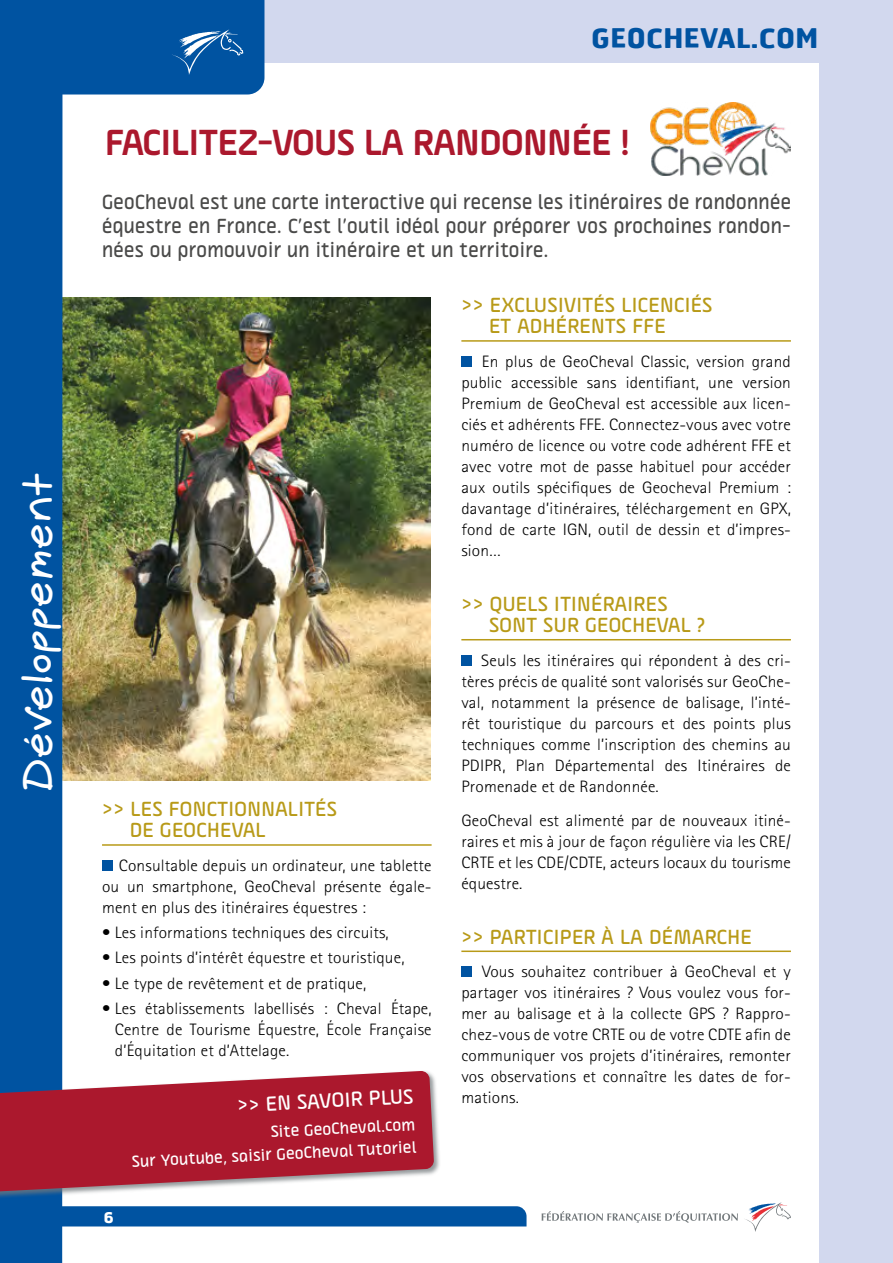
<style>
.page{position:relative;width:893px;height:1263px;background:#d2d8ee}
.page>*{position:absolute;margin:0;border:0;box-sizing:border-box;transform-origin:0 0}
.t1{font:42px "Gemelli";color:#fff}
.t2{font:700 34.5px "Alpineo";color:#ab182d}
.t3{font:700 27px "Hermes";letter-spacing:.015em;color:#0053a1}
.t4{font:500 19.5px/24px "Alpineo";letter-spacing:.02em;color:#4a4a49;text-align:justify;scale:.95 1}
.t5{font:500 19.5px/21px "Alpineo";letter-spacing:.02em;color:#b89a18}
.t6{font:500 19.5px "Alpineo";color:#fff}
.t7{font:300 16.5px/21px "Rotis Sans Serif";letter-spacing:.01em;color:#000;text-align:justify;scale:1.05 1}
.t8{font:500 15.3px/22.6px "Alpineo";color:#fff;text-align:right}
.t9{font:700 15px "Hermes";color:#fff}
</style>
<div class="page">
<div style="left:0;top:64px;width:819px;height:1199px;background:#fff"></div>
<div style="left:62px;top:1206px;width:464px;height:20px;background:#0053a1"></div>
<svg style="left:542px;top:1211px;width:196px;height:12px"></svg>
<svg style="left:745px;top:1202px;width:46px;height:30px"></svg>
<div style="left:62px;top:0;width:202px;height:94px;background:#0053a1"></div>
<hr style="left:102px;top:844px;width:330px;height:2px;background:#b89a18">
<div style="left:102px;top:860px;width:11px;height:11px;background:#0053a1"></div>
<hr style="left:461px;top:340px;width:330px;height:2px;background:#b89a18">
<hr style="left:461px;top:639px;width:330px;height:1px;background:#b89a18">
<hr style="left:461px;top:950px;width:330px;height:2px;background:#b89a18">
<div style="left:461px;top:356px;width:11px;height:11px;background:#0053a1"></div>
<div style="left:461px;top:655px;width:11px;height:11px;background:#0053a1"></div>
<div style="left:461px;top:967px;width:11px;height:10px;background:#0053a1"></div>
<img style="left:63px;top:297px;width:367px;height:483px">
<div style="left:0;top:0;width:62px;height:1263px;background:#0053a1"></div>
<div style="left:0;top:1070px;width:441px;height:129px;background:#73797c;opacity:.75"></div>
<svg style="left:0;top:1071px;width:434px;height:121px;background:#b13c4f"></svg>
<img style="left:650px;top:102px;width:141px;height:74px">
<h1 class="t1" style="left:13px;top:790px;width:321px;rotate:-90deg">Développement</h1>
<h3 class="t3" style="left:591px;top:21px;width:229px">GEOCHEVAL.COM</h3>
<h2 class="t2" style="left:105px;top:123px;width:526px">FACILITEZ-VOUS LA RANDONNÉE !</h2>
<p class="t4" style="left:102px;top:190px;width:727px">GeoCheval est une carte interactive qui recense les itinéraires de randonnée équestre en France. C’est l’outil idéal pour préparer vos prochaines randon&shy;nées ou promouvoir un itinéraire et un territoire.</p>
<p class="t5" style="left:130px;top:799px;width:209px;text-indent:-28px">&gt;&gt; LES FONCTIONNALITÉS<br>DE GEOCHEVAL</p>
<p class="t7" style="left:102px;top:855px;width:315px;text-indent:17px">Consultable depuis un ordinateur, une tablette ou un smartphone, GeoCheval présente égale&shy;ment en plus des itinéraires équestres :</p>
<p class="t7" style="left:102px;top:922px;width:274px">• Les informations techniques des circuits,</p>
<p class="t7" style="left:102px;top:947px;width:290px">• Les points d’intérêt équestre et touristique,</p>
<p class="t7" style="left:102px;top:973px;width:253px">• Le type de revêtement et de pratique,</p>
<p class="t7" style="left:115px;top:998px;width:303px;text-indent:-13px">• Les établissements labellisés : Cheval Étape, Centre de Tourisme Équestre, École Française d’Équitation et d’Attelage.</p>
<p class="t9" style="left:104px;top:1207px;width:12px">6</p>
<p class="t6" style="left:237px;top:1094px;width:178px;rotate:-3deg">&gt;&gt; EN SAVOIR PLUS</p>
<p class="t8" style="left:130px;top:1128px;width:286px;rotate:-3deg">Site GeoCheval.com<br>Sur Youtube, saisir GeoCheval Tutoriel</p>
<p class="t5" style="left:489px;top:295px;width:225px;text-indent:-28px">&gt;&gt; EXCLUSIVITÉS LICENCIÉS<br>ET ADHÉRENTS FFE</p>
<p class="t7" style="left:461px;top:351px;width:315px;text-indent:20px">En plus de GeoCheval Classic, version grand public accessible sans identifiant, une version Premium de GeoCheval est accessible aux licen&shy;ciés et adhérents FFE. Connectez-vous avec votre numéro de licence ou votre code adhérent FFE et avec votre mot de passe habituel pour accéder aux outils spécifiques de Geocheval Premium : davantage d’itinéraires, téléchargement en GPX, fond de carte IGN, outil de dessin et d’impres&shy;sion…</p>
<p class="t5" style="left:489px;top:593px;width:218px;text-indent:-28px">&gt;&gt; QUELS ITINÉRAIRES<br>SONT SUR GEOCHEVAL ?</p>
<p class="t7" style="left:461px;top:650px;width:315px;text-indent:20px">Seuls les itinéraires qui répondent à des cri&shy;tères précis de qualité sont valorisés sur GeoChe&shy;val, notamment la présence de balisage, l’inté&shy;rêt touristique du parcours et des points plus techniques comme l’inscription des chemins au PDIPR, Plan Départemental des Itinéraires de Promenade et de Randonnée.</p>
<p class="t7" style="left:461px;top:809px;width:315px">GeoCheval est alimenté par de nouveaux itiné&shy;raires et mis à jour de façon régulière via les CRE/ CRTE et les CDE/CDTE, acteurs locaux du tourisme équestre.</p>
<p class="t5" style="left:461px;top:926px;width:292px">&gt;&gt; PARTICIPER À LA DÉMARCHE</p>
<p class="t7" style="left:461px;top:961px;width:315px;text-indent:21px">Vous souhaitez contribuer à GeoCheval et y partager vos itinéraires ? Vous voulez vous for&shy;mer au balisage et à la collecte GPS ? Rappro&shy;chez-vous de votre CRTE ou de votre CDTE afin de communiquer vos projets d’itinéraires, remonter vos observations et connaître les dates de for&shy;mations.</p>
</div>
